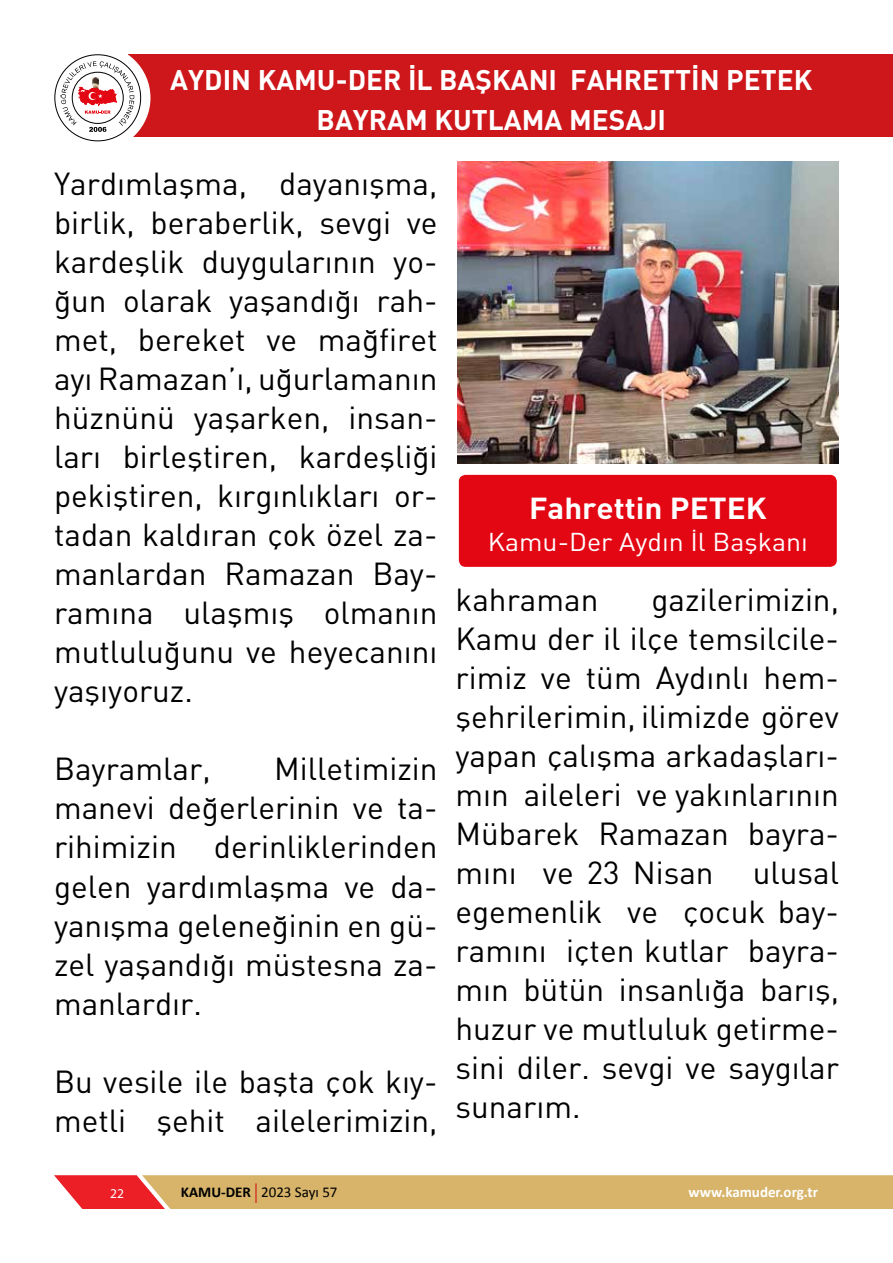
<style>
.page{position:relative;width:893px;height:1263px;background:#fff}
.page>*{position:absolute;margin:0;border:0;box-sizing:border-box;transform-origin:0 0}
.t1{font:31.5px/39px "DINT";color:#000;text-align:justify}
.t2{font:30px "DINT Bold";color:#fff;scale:1.05 1}
.t3{font:28.05px/39.8px "DINT Bold";color:#fff;text-align:center}
.t4{font:25.5px "DINT";color:#fff;scale:1.05 1}
.t5{font:15px "Calibri";color:#000}
.t6{font:700 15px "Calibri";color:#fff}
.t7{font:13.5px "Myriad Pro";color:#fff}
.s1{font-weight:700}
</style>
<div class="page">
<svg style="left:54px;top:1175px;width:839px;height:34px;background:#daa767"></svg>
<hr style="left:255px;top:1183px;width:2px;height:20px;background:#cd171a">
<div style="left:129px;top:54px;width:764px;height:82px;background:#cd171a"></div>
<div style="left:45px;top:45px;width:105px;height:106px;background:#fff;border-radius:50%"></div>
<svg style="left:60px;top:61px;width:74px;height:71px"></svg>
<img style="left:457px;top:162px;width:381px;height:301px">
<div style="left:459px;top:475px;width:378px;height:92px;background:#e30613"></div>
<p class="t3" style="left:170px;top:59px;width:644px">AYDIN KAMU-DER İL BAŞKANI FAHRETTİN PETEK<br>BAYRAM KUTLAMA MESAJI</p>
<p class="t1" style="left:54px;top:164px;width:385px">Yardımlaşma, dayanışma, birlik, beraberlik, sevgi ve kardeşlik duygularının yo&shy;ğun olarak yaşandığı rah&shy;met, bereket ve mağfiret ayı Ramazan’ı, uğurlamanın hüznünü yaşarken, insan&shy;ları birleştiren, kardeşliği pekiştiren, kırgınlıkları or&shy;tadan kaldıran çok özel za&shy;manlardan Ramazan Bay&shy;ramına ulaşmış olmanın mutluluğunu ve heyecanını yaşıyoruz.</p>
<p class="t1" style="left:54px;top:749px;width:385px;text-indent:220px">Milletimizin manevi değerlerinin ve ta&shy;rihimizin derinliklerinden gelen yardımlaşma ve da&shy;yanışma geleneğinin en gü&shy;zel yaşandığı müstesna za&shy;manlardır.</p>
<p class="t1" style="left:54px;top:749px;width:158px">Bayramlar,</p>
<p class="t1" style="left:54px;top:1061px;width:385px">Bu vesile ile başta çok kıy&shy;metli şehit ailelerimizin,</p>
<p class="t2" style="left:529px;top:489px;width:228px">Fahrettin PETEK</p>
<p class="t4" style="left:488px;top:526px;width:306px">Kamu-Der Aydın İl Başkanı</p>
<p class="t1" style="left:455px;top:579px;width:385px;text-indent:196px">gazilerimizin, Kamu der il ilçe temsilcile&shy;rimiz ve tüm Aydınlı hem&shy;şehrilerimin, ilimizde görev yapan çalışma arkadaşları&shy;mın aileleri ve yakınlarının Mübarek Ramazan bayra&shy;mını ve 23 Nisan ulusal egemenlik ve çocuk bay&shy;ramını içten kutlar bayra&shy;mın bütün insanlığa barış, huzur ve mutluluk getirme&shy;sini diler. sevgi ve saygılar sunarım.</p>
<p class="t1" style="left:455px;top:579px;width:144px">kahraman</p>
<p class="t7" style="left:110px;top:1184px;width:19px">2222</p>
<p class="t5" style="left:181px;top:1182px;width:158px"><span class="s1">KAMU-DER</span> 2023 Sayı 57</p>
<p class="t6" style="left:688px;top:1182px;width:131px">www.kamuder.org.tr</p>
</div>
